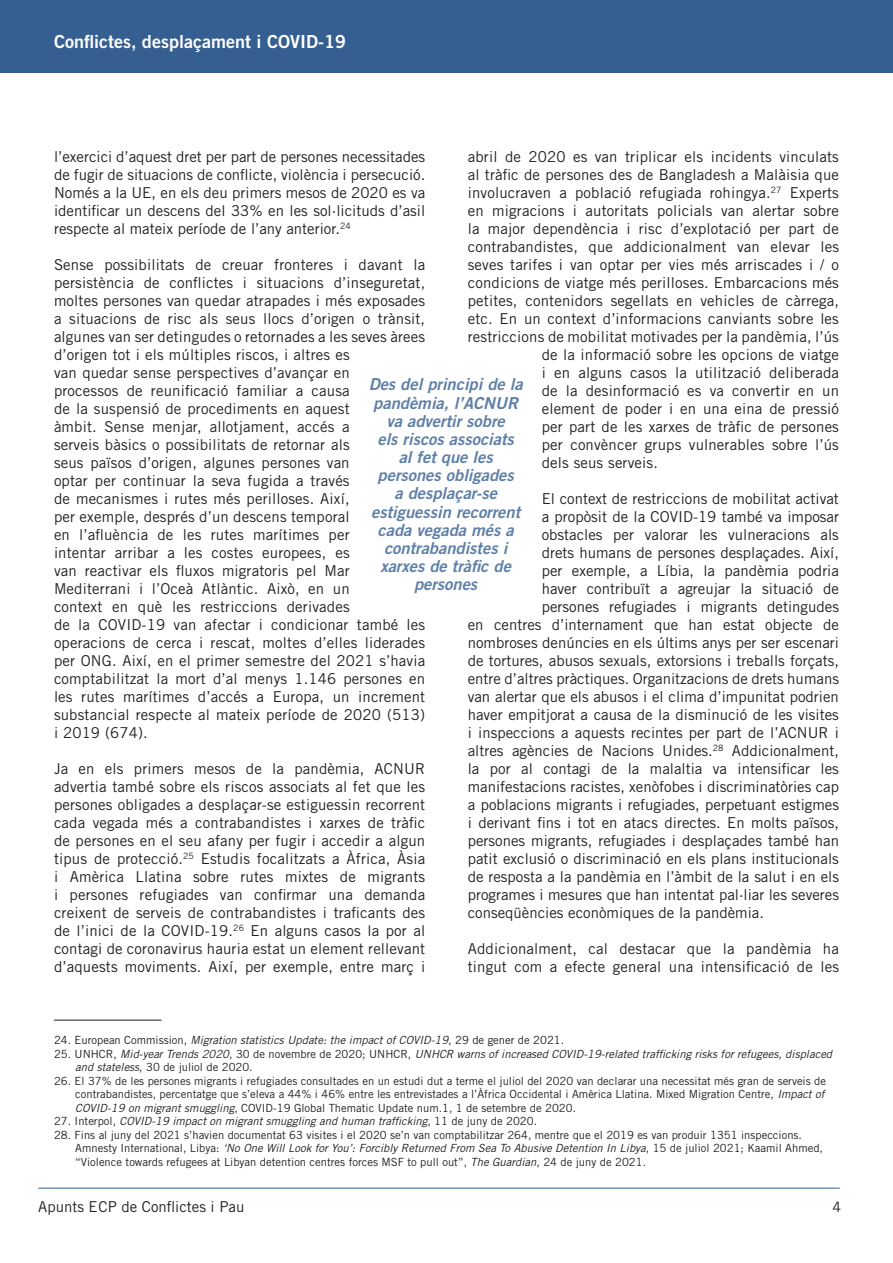
<style>
.page{position:relative;width:893px;height:1263px;background:#fff}
.page>*{position:absolute;margin:0;border:0;box-sizing:border-box;transform-origin:0 0}
.t1{font:18px "Trade Gothic LT Std Bd 2";color:#fff}
.t2{font:16.5px/18.1px "Trade Gothic LT Std Bd 2 Obl";color:#5e7fa7;text-align:center}
.t3{font:15px/18px "Trade Gothic LT Std";letter-spacing:.01em;color:#231f20;text-align:justify}
.t4{font:14.25px "Trade Gothic LT Std";color:#231f20}
.t5{font:11.25px/13.5px "Trade Gothic LT Std";color:#231f20}
.t6{font:italic 11.25px/13.5px "Trade Gothic LT Std";color:#231f20}
.s1{font-style:normal}
.s2{font-style:italic}
</style>
<div class="page">
<hr style="left:38px;top:1188px;width:802px;height:1px;background:#365f91">
<div style="left:0;top:0;width:893px;height:72px;background:#365f91"></div>
<hr style="left:54px;top:1020px;width:108px;height:1px;background:#231f20">
<p class="t1" style="left:54px;top:30px;width:293px">Conflictes, desplaçament i COVID-19</p>
<p class="t3" style="left:54px;top:147px;width:373px">l’exercici d’aquest dret per part de persones necessitades de fugir de situacions de conflicte, violència i persecució.<br>Només a la UE, en els deu primers mesos de 2020 es va identificar un descens del 33% en les sol·licituds d’asil respecte al mateix període de l’any anterior.<sup>24</sup></p>
<p class="t3" style="left:54px;top:255px;width:373px;text-align:left">Sense possibilitats de creuar fronteres i davant la persistència de conflictes i situacions d’inseguretat, moltes persones van quedar atrapades i més exposades a situacions de risc als seus llocs d’origen o trànsit, algunes van ser detingudes o retornades a les seves àrees d’origen tot i els múltiples riscos, i altres es<br>van quedar sense perspectives d’avançar en<br>processos de reunificació familiar a causa<br>de la suspensió de procediments en aquest<br>àmbit. Sense menjar, allotjament, accés a<br>serveis bàsics o possibilitats de retornar als<br>seus països d’origen, algunes persones van<br>optar per continuar la seva fugida a través<br>de mecanismes i rutes més perilloses. Així,<br>per exemple, després d’un descens temporal<br>en l’afluència de les rutes marítimes per<br>intentar arribar a les costes europees, es<br>van reactivar els fluxos migratoris pel Mar Mediterrani i l’Oceà Atlàntic. Això, en un<br>context en què les restriccions derivades<br>de la COVID-19 van afectar i condicionar també les operacions de cerca i rescat, moltes d’elles liderades per ONG. Així, en el primer semestre del 2021 s’havia comptabilitzat la mort d’al menys 1.146 persones en les rutes marítimes d’accés a Europa, un increment substancial respecte al mateix període de 2020 (513) i 2019 (674).</p>
<p class="t3" style="left:54px;top:759px;width:373px">Ja en els primers mesos de la pandèmia, ACNUR advertia també sobre els riscos associats al fet que les persones obligades a desplaçar-se estiguessin recorrent cada vegada més a contrabandistes i xarxes de tràfic de persones en el seu afany per fugir i accedir a algun tipus de protecció.<sup>25</sup> Estudis focalitzats a Àfrica, Àsia i Amèrica Llatina sobre rutes mixtes de migrants i persones refugiades van confirmar una demanda creixent de serveis de contrabandistes i traficants des de l’inici de la COVID-19.<sup>26</sup> En alguns casos la por al contagi de coronavirus hauria estat un element rellevant d’aquests moviments. Així, per exemple, entre març i</p>
<p class="t3" style="left:468px;top:147px;width:373px">abril de 2020 es van triplicar els incidents vinculats</p>
<p class="t3" style="left:468px;top:165px;width:373px">al tràfic de persones des de Bangladesh a Malàisia que</p>
<p class="t3" style="left:468px;top:183px;width:373px">involucraven a població refugiada rohingya.<sup>27</sup> Experts</p>
<p class="t3" style="left:468px;top:201px;width:373px">en migracions i autoritats policials van alertar sobre</p>
<p class="t3" style="left:468px;top:219px;width:373px">la major dependència i risc d’explotació per part de</p>
<p class="t3" style="left:468px;top:237px;width:373px">contrabandistes, que addicionalment van elevar les</p>
<p class="t3" style="left:468px;top:255px;width:373px">seves tarifes i van optar per vies més arriscades i / o</p>
<p class="t3" style="left:468px;top:273px;width:373px">condicions de viatge més perilloses. Embarcacions més</p>
<p class="t3" style="left:468px;top:291px;width:373px">petites, contenidors segellats en vehicles de càrrega,</p>
<p class="t3" style="left:468px;top:309px;width:373px">etc. En un context d’informacions canviants sobre les</p>
<p class="t3" style="left:468px;top:327px;width:373px">restriccions de mobilitat motivades per la pandèmia, l’ús</p>
<p class="t3" style="left:542px;top:345px;width:299px">de la informació sobre les opcions de viatge</p>
<p class="t3" style="left:542px;top:363px;width:299px">i en alguns casos la utilització deliberada</p>
<p class="t3" style="left:542px;top:381px;width:299px">de la desinformació es va convertir en un</p>
<p class="t3" style="left:542px;top:399px;width:299px">element de poder i en una eina de pressió</p>
<p class="t3" style="left:542px;top:417px;width:299px">per part de les xarxes de tràfic de persones</p>
<p class="t3" style="left:542px;top:435px;width:299px">per convèncer grups vulnerables sobre l’ús</p>
<p class="t3" style="left:542px;top:453px;width:118px">dels seus serveis.</p>
<p class="t3" style="left:542px;top:489px;width:299px">El context de restriccions de mobilitat activat</p>
<p class="t3" style="left:542px;top:507px;width:299px">a propòsit de la COVID-19 també va imposar</p>
<p class="t3" style="left:542px;top:525px;width:299px">obstacles per valorar les vulneracions als</p>
<p class="t3" style="left:542px;top:543px;width:299px">drets humans de persones desplaçades. Així,</p>
<p class="t3" style="left:542px;top:561px;width:299px">per exemple, a Líbia, la pandèmia podria</p>
<p class="t3" style="left:542px;top:579px;width:299px">haver contribuït a agreujar la situació de</p>
<p class="t3" style="left:542px;top:597px;width:299px">persones refugiades i migrants detingudes</p>
<p class="t3" style="left:468px;top:615px;width:373px">en centres d’internament que han estat objecte de</p>
<p class="t3" style="left:468px;top:633px;width:373px">nombroses denúncies en els últims anys per ser escenari</p>
<p class="t3" style="left:468px;top:651px;width:373px">de tortures, abusos sexuals, extorsions i treballs forçats,</p>
<p class="t3" style="left:468px;top:669px;width:373px">entre d’altres pràctiques. Organitzacions de drets humans</p>
<p class="t3" style="left:468px;top:687px;width:373px">van alertar que els abusos i el clima d’impunitat podrien</p>
<p class="t3" style="left:468px;top:705px;width:373px">haver empitjorat a causa de la disminució de les visites</p>
<p class="t3" style="left:468px;top:723px;width:373px">i inspeccions a aquests recintes per part de l’ACNUR i</p>
<p class="t3" style="left:468px;top:741px;width:373px">altres agències de Nacions Unides.<sup>28</sup> Addicionalment,</p>
<p class="t3" style="left:468px;top:759px;width:373px">la por al contagi de la malaltia va intensificar les</p>
<p class="t3" style="left:468px;top:777px;width:373px">manifestacions racistes, xenòfobes i discriminatòries cap</p>
<p class="t3" style="left:468px;top:795px;width:373px">a poblacions migrants i refugiades, perpetuant estigmes</p>
<p class="t3" style="left:468px;top:813px;width:373px">i derivant fins i tot en atacs directes. En molts països,</p>
<p class="t3" style="left:468px;top:831px;width:373px">persones migrants, refugiades i desplaçades també han</p>
<p class="t3" style="left:468px;top:849px;width:373px">patit exclusió o discriminació en els plans institucionals</p>
<p class="t3" style="left:468px;top:867px;width:373px">de resposta a la pandèmia en l’àmbit de la salut i en els</p>
<p class="t3" style="left:468px;top:885px;width:373px">programes i mesures que han intentat pal·liar les severes</p>
<p class="t3" style="left:468px;top:903px;width:298px">conseqüències econòmiques de la pandèmia.</p>
<p class="t3" style="left:468px;top:939px;width:373px">Addicionalment, cal destacar que la pandèmia ha tingut com a efecte general una intensificació de les</p>
<p class="t2" style="left:369px;top:376px;width:156px">Des del principi de la pandèmia, l’ACNUR va advertir sobre<br>els riscos associats<br>al fet que les persones obligades<br>a desplaçar-se estiguessin recorrent cada vegada més a contrabandistes i xarxes de tràfic de persones</p>
<p class="t6" style="left:54px;top:1033px;width:512px"><span class="s1">24. European Commission,</span> Migration statistics Update: the impact of COVID-19<span class="s1">, 29 de gener de 2021.</span></p>
<p class="t6" style="left:75px;top:1047px;width:758px;text-indent:-21px"><span class="s1">25. UNHCR,</span> Mid-year Trends 2020<span class="s1">, 30 de novembre de 2020; UNHCR,</span> UNHCR warns of increased COVID-19-related trafficking risks for refugees, displaced and stateless<span class="s1">, 30 de juliol de 2020.</span></p>
<p class="t5" style="left:75px;top:1074px;width:752px;text-indent:-21px">26. El 37% de les persones migrants i refugiades consultades en un estudi dut a terme el juliol del 2020 van declarar una necessitat més gran de serveis de contrabandistes, percentatge que s’eleva a 44% i 46% entre les entrevistades a l’Àfrica Occidental i Amèrica Llatina. Mixed Migration Centre, <span class="s2">Impact of<br>COVID-19 on migrant smuggling</span>, COVID-19 Global Thematic Update num.1, 1 de setembre de 2020.</p>
<p class="t6" style="left:54px;top:1114px;width:485px"><span class="s1">27. Interpol,</span> COVID-19 impact on migrant smuggling and human trafficking<span class="s1">, 11 de juny de 2020.</span></p>
<p class="t5" style="left:75px;top:1128px;width:749px;text-indent:-21px">28. Fins al juny del 2021 s’havien documentat 63 visites i el 2020 se’n van comptabilitzar 264, mentre que el 2019 es van produir 1351 inspeccions.<br>Amnesty International, Libya: <span class="s2">‘No One Will Look for You’: Forcibly Returned From Sea To Abusive Detention In Libya</span>, 15 de juliol 2021; Kaamil Ahmed, “Violence towards refugees at Libyan detention centres forces MSF to pull out”, <span class="s2">The Guardian</span>, 24 de juny de 2021.</p>
<p class="t3" style="left:38px;top:1198px;width:208px">Apunts ECP de Conflictes i Pau</p>
<p class="t4" style="left:832px;top:1198px;width:10px">4</p>
</div>
